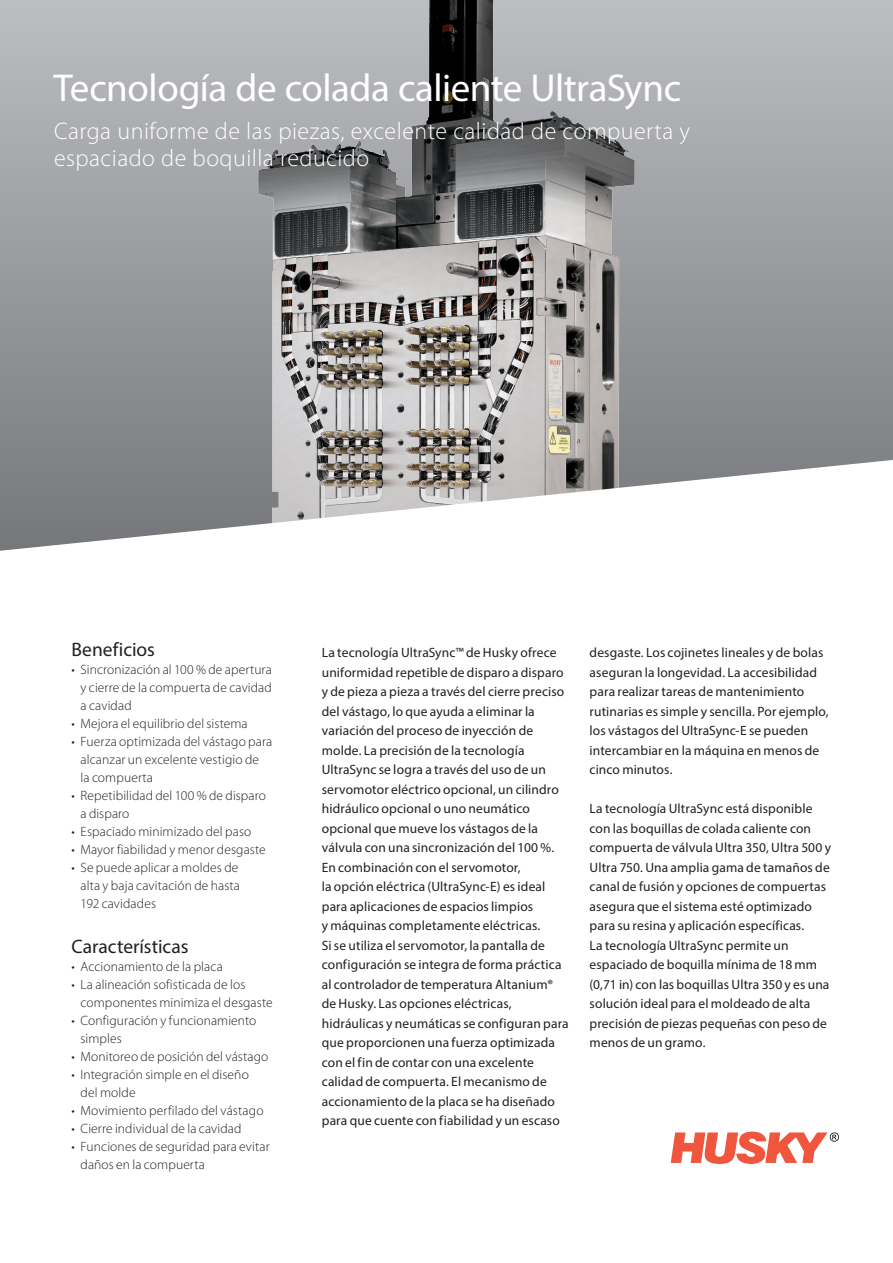
<style>
.page{position:relative;width:893px;height:1263px;background:#fff}
.page>*{position:absolute;margin:0;border:0;box-sizing:border-box;transform-origin:0 0}
.TitleNew{font:39px "Myriad Pro";letter-spacing:-.015em;color:#fff}
.SubHeadNew{font:300 24px/27px "Myriad Pro";letter-spacing:.02em;color:#fff}
.FeatureBox-HeaderNew{font:19.5px "Myriad Pro";color:#231f20}
.BodyNew{font:13.5px/19.5px "Myriad Pro";letter-spacing:.01em;color:#231f20}
.FeaturesBox-BulletsN{font:300 13.5px/18px "Myriad Pro";letter-spacing:.01em;color:#231f20}
</style>
<div class="page">
<svg style="left:671px;top:1131px;width:168px;height:33px"></svg>
<svg style="left:0;top:0;width:893px;height:460px;background:#9e9fa3"></svg>
<img style="left:156px;top:0;width:575px;height:460px">
<svg style="left:0;top:460px;width:892px;height:91px"></svg>
<p class="TitleNew" style="left:54px;top:64px;width:629px">Tecnología de colada caliente UltraSync</p>
<p class="SubHeadNew" style="left:54px;top:117px;width:637px">Carga uniforme de las piezas, excelente calidad de compuerta y espaciado de boquilla reducido</p>
<p class="FeatureBox-HeaderNew" style="left:72px;top:637px;width:85px">Beneficios</p>
<p class="FeaturesBox-BulletsN" style="left:81px;top:660px;width:193px;text-align:justify;text-indent:-9px">• Sincronización al 100 % de apertura y cierre de la compuerta de cavidad a cavidad</p>
<p class="FeaturesBox-BulletsN" style="left:72px;top:714px;width:178px">• Mejora el equilibrio del sistema</p>
<p class="FeaturesBox-BulletsN" style="left:81px;top:732px;width:193px;text-indent:-9px">• Fuerza optimizada del vástago para alcanzar un excelente vestigio de<br>la compuerta</p>
<p class="FeaturesBox-BulletsN" style="left:81px;top:786px;width:187px;text-indent:-9px">• Repetibilidad del 100 % de disparo a disparo</p>
<p class="FeaturesBox-BulletsN" style="left:72px;top:822px;width:181px">• Espaciado minimizado del paso</p>
<p class="FeaturesBox-BulletsN" style="left:72px;top:840px;width:196px">• Mayor fiabilidad y menor desgaste</p>
<p class="FeaturesBox-BulletsN" style="left:81px;top:858px;width:161px;text-indent:-9px">• Se puede aplicar a moldes de alta y baja cavitación de hasta<br>192 cavidades</p>
<p class="FeatureBox-HeaderNew" style="left:72px;top:934px;width:118px">Características</p>
<p class="FeaturesBox-BulletsN" style="left:72px;top:957px;width:153px">• Accionamiento de la placa</p>
<p class="FeaturesBox-BulletsN" style="left:81px;top:975px;width:194px;text-indent:-9px">• La alineación sofisticada de los componentes minimiza el desgaste</p>
<p class="FeaturesBox-BulletsN" style="left:81px;top:1011px;width:177px;text-indent:-9px">• Configuración y funcionamiento simples</p>
<p class="FeaturesBox-BulletsN" style="left:72px;top:1047px;width:198px">• Monitoreo de posición del vástago</p>
<p class="FeaturesBox-BulletsN" style="left:81px;top:1065px;width:170px;text-indent:-9px">• Integración simple en el diseño del molde</p>
<p class="FeaturesBox-BulletsN" style="left:72px;top:1101px;width:193px">• Movimiento perfilado del vástago</p>
<p class="FeaturesBox-BulletsN" style="left:72px;top:1119px;width:171px">• Cierre individual de la cavidad</p>
<p class="FeaturesBox-BulletsN" style="left:81px;top:1137px;width:191px;text-indent:-9px">• Funciones de seguridad para evitar daños en la compuerta</p>
<p class="BodyNew" style="left:322px;top:643px;width:248px">La tecnología UltraSync™ de Husky ofrece uniformidad repetible de disparo a disparo y de pieza a pieza a través del cierre preciso del vástago, lo que ayuda a eliminar la variación del proceso de inyección de molde. La precisión de la tecnología UltraSync se logra a través del uso de un servomotor eléctrico opcional, un cilindro hidráulico opcional o uno neumático opcional que mueve los vástagos de la válvula con una sincronización del 100 %.<br>En combinación con el servomotor,<br>la opción eléctrica (UltraSync-E) es ideal para aplicaciones de espacios limpios<br>y máquinas completamente eléctricas.<br>Si se utiliza el servomotor, la pantalla de configuración se integra de forma práctica al controlador de temperatura Altanium® de Husky. Las opciones eléctricas, hidráulicas y neumáticas se configuran para que proporcionen una fuerza optimizada con el fin de contar con una excelente calidad de compuerta. El mecanismo de accionamiento de la placa se ha diseñado para que cuente con fiabilidad y un escaso</p>
<p class="BodyNew" style="left:590px;top:643px;width:241px">desgaste. Los cojinetes lineales y de bolas aseguran la longevidad. La accesibilidad para realizar tareas de mantenimiento rutinarias es simple y sencilla. Por ejemplo, los vástagos del UltraSync-E se pueden intercambiar en la máquina en menos de cinco minutos.</p>
<p class="BodyNew" style="left:590px;top:799px;width:243px">La tecnología UltraSync está disponible con las boquillas de colada caliente con compuerta de válvula Ultra 350, Ultra 500 y Ultra 750. Una amplia gama de tamaños de canal de fusión y opciones de compuertas asegura que el sistema esté optimizado para su resina y aplicación específicas.<br>La tecnología UltraSync permite un espaciado de boquilla mínima de 18 mm (0,71 in) con las boquillas Ultra 350 y es una solución ideal para el moldeado de alta precisión de piezas pequeñas con peso de menos de un gramo.</p>
</div>
